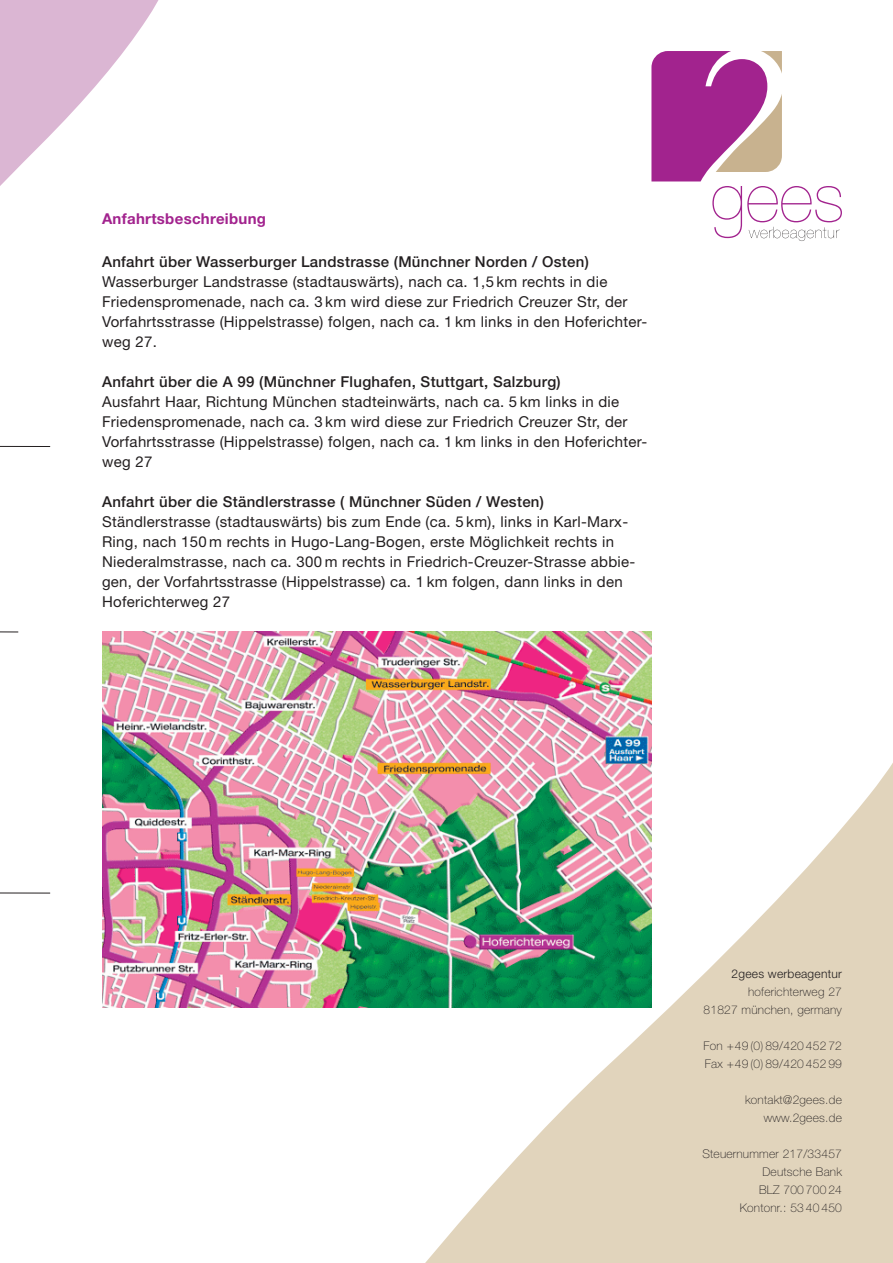
<style>
.page{position:relative;width:893px;height:1263px;background:#fff}
.page>*{position:absolute;margin:0;border:0;box-sizing:border-box;transform-origin:0 0}
.t1{font:15px/20px "Helvetica Neue";letter-spacing:.02em;color:#231f20}
.t2{font:500 15px "Helvetica Neue";letter-spacing:.02em;color:#231f20}
.t3{font:700 15px "Helvetica Neue";letter-spacing:.02em;color:#a2238e}
.t4{font:100 12px/18px "Helvetica Neue";letter-spacing:.02em;color:#231f20;text-align:right}
.t5{font:300 12px "Helvetica Neue";letter-spacing:.02em;color:#231f20}
</style>
<div class="page">
<svg style="left:425px;top:651px;width:468px;height:612px;fill:#e1d4bc"></svg>
<hr style="left:0;top:446px;width:50px;height:1px;background:#231f20">
<hr style="left:0;top:893px;width:50px;height:1px;background:#231f20">
<svg style="left:0;top:632px;width:18px;height:1px"></svg>
<svg style="left:651px;top:51px;width:191px;height:190px"></svg>
<svg style="left:0;top:0;width:159px;height:186px;fill:#dbb6d3"></svg>
<img style="left:102px;top:631px;width:549px;height:377px">
<p class="t3" style="left:102px;top:214px;width:166px">Anfahrtsbeschreibung</p>
<p class="t2" style="left:102px;top:256px;width:488px">Anfahrt über Wasserburger Landstrasse (Münchner Norden / Osten)</p>
<p class="t1" style="left:102px;top:273px;width:547px">Wasserburger Landstrasse (stadtauswärts), nach ca. 1,5 km rechts in die Friedenspromenade, nach ca. 3 km wird diese zur Friedrich Creuzer Str, der Vorfahrtsstrasse (Hippelstrasse) folgen, nach ca. 1 km links in den Hoferichter&shy;weg 27.</p>
<p class="t2" style="left:102px;top:376px;width:460px">Anfahrt über die A 99 (Münchner Flughafen, Stuttgart, Salzburg)</p>
<p class="t1" style="left:102px;top:393px;width:547px">Ausfahrt Haar, Richtung München stadteinwärts, nach ca. 5 km links in die Friedenspromenade, nach ca. 3 km wird diese zur Friedrich Creuzer Str, der Vorfahrtsstrasse (Hippelstrasse) folgen, nach ca. 1 km links in den Hoferichter&shy;weg 27</p>
<p class="t2" style="left:102px;top:496px;width:443px">Anfahrt über die Ständlerstrasse ( Münchner Süden / Westen)</p>
<p class="t1" style="left:102px;top:513px;width:535px">Ständlerstrasse (stadtauswärts) bis zum Ende (ca. 5 km), links in Karl-Marx-Ring, nach 150 m rechts in Hugo-Lang-Bogen, erste Möglichkeit rechts in Niederalmstrasse, nach ca. 300 m rechts in Friedrich-Creuzer-Strasse abbie&shy;gen, der Vorfahrtsstrasse (Hippelstrasse) ca. 1 km folgen, dann links in den Hoferichterweg 27</p>
<p class="t5" style="left:732px;top:969px;width:112px">2gees werbeagentur</p>
<p class="t4" style="left:703px;top:984px;width:140px">hoferichterweg 27<br>81827 münchen, germany</p>
<p class="t4" style="left:703px;top:1038px;width:140px;text-align:left">Fon + 49 (0) 89/420 452 72<br>Fax + 49 (0) 89/420 452 99</p>
<p class="t4" style="left:745px;top:1092px;width:98px">kontakt@2gees.de www.2gees.de</p>
<p class="t4" style="left:702px;top:1146px;width:141px">Steuernummer 217/33457<br>Deutsche Bank<br>BLZ 700 700 24<br>Kontonr.: 53 40 450</p>
</div>
